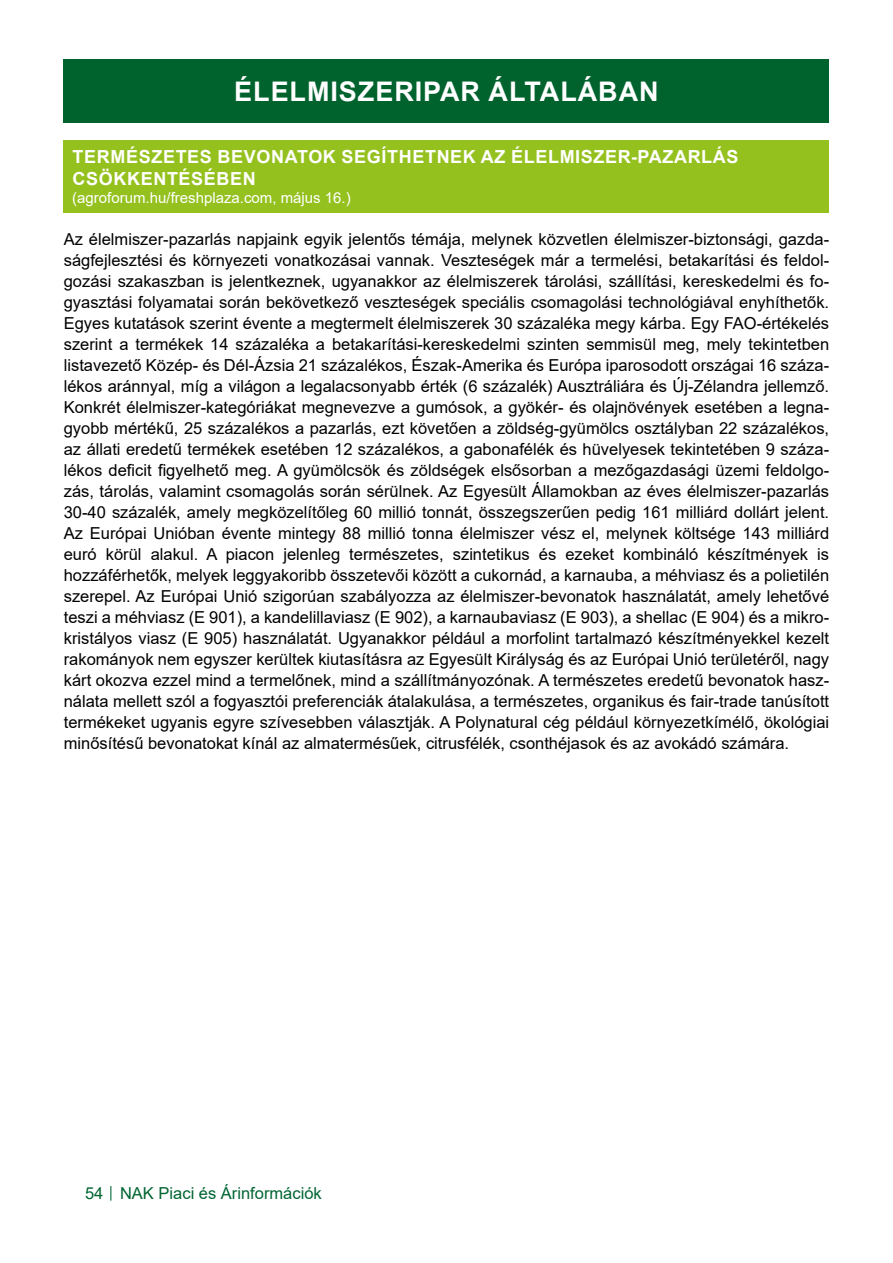
<style>
.page{position:relative;width:893px;height:1263px;background:#fff}
.page>*{position:absolute;margin:0;border:0;box-sizing:border-box;transform-origin:0 0}
.Cím_01_tartalomjegyz{font:700 27px "Arial";letter-spacing:.035em;color:#fff}
.Cím_02{font:700 18px/21.6px "Arial";letter-spacing:.035em;color:#fff}
.Szoveg{font:16.5px/21px "Arial";color:#000;text-align:justify}
.t1{font:16.5px "Arial";color:#006533}
.Cím_03{font:15px "Arial";color:#fff}
.s1{font-size:12px}
</style>
<div class="page">
<div style="left:64px;top:60px;width:765px;height:63px;background:#00632e"></div>
<div style="left:64px;top:140px;width:765px;height:73px;background:#95c11f"></div>
<p class="Cím_01_tartalomjegyz" style="left:234px;top:73px;width:426px">ÉLELMISZERIPAR ÁLTALÁBAN</p>
<p class="Cím_02" style="left:73px;top:146px;width:667px">TERMÉSZETES BEVONATOK SEGÍTHETNEK AZ ÉLELMISZER-PAZARLÁS<br>CSÖKKENTÉSÉBEN</p>
<p class="Cím_03" style="left:72px;top:187px;width:280px">(agroforum.hu/freshplaza.com, május 16.)</p>
<p class="Szoveg" style="left:64px;top:229px;width:767px">Az élelmiszer-pazarlás napjaink egyik jelentős témája, melynek közvetlen élelmiszer-biztonsági, gazda&shy;ságfejlesztési és környezeti vonatkozásai vannak. Veszteségek már a termelési, betakarítási és feldol&shy;gozási szakaszban is jelentkeznek, ugyanakkor az élelmiszerek tárolási, szállítási, kereskedelmi és fo&shy;gyasztási folyamatai során bekövetkező veszteségek speciális csomagolási technológiával enyhíthetők.<br>Egyes kutatások szerint évente a megtermelt élelmiszerek 30 százaléka megy kárba. Egy FAO-értékelés szerint a termékek 14 százaléka a betakarítási-kereskedelmi szinten semmisül meg, mely tekintetben listavezető Közép- és Dél-Ázsia 21 százalékos, Észak-Amerika és Európa iparosodott országai 16 száza&shy;lékos aránnyal, míg a világon a legalacsonyabb érték (6 százalék) Ausztráliára és Új-Zélandra jellemző.<br>Konkrét élelmiszer-kategóriákat megnevezve a gumósok, a gyökér- és olajnövények esetében a legna&shy;gyobb mértékű, 25 százalékos a pazarlás, ezt követően a zöldség-gyümölcs osztályban 22 százalékos, az állati eredetű termékek esetében 12 százalékos, a gabonafélék és hüvelyesek tekintetében 9 száza&shy;lékos deficit figyelhető meg. A gyümölcsök és zöldségek elsősorban a mezőgazdasági üzemi feldolgo&shy;zás, tárolás, valamint csomagolás során sérülnek. Az Egyesült Államokban az éves élelmiszer-pazarlás 30-40 százalék, amely megközelítőleg 60 millió tonnát, összegszerűen pedig 161 milliárd dollárt jelent.<br>Az Európai Unióban évente mintegy 88 millió tonna élelmiszer vész el, melynek költsége 143 milliárd euró körül alakul. A piacon jelenleg természetes, szintetikus és ezeket kombináló készítmények is hozzáférhetők, melyek leggyakoribb összetevői között a cukornád, a karnauba, a méhviasz és a polietilén szerepel. Az Európai Unió szigorúan szabályozza az élelmiszer-bevonatok használatát, amely lehetővé teszi a méhviasz (E 901), a kandelillaviasz (E 902), a karnaubaviasz (E 903), a shellac (E 904) és a mikro&shy;kristályos viasz (E 905) használatát. Ugyanakkor például a morfolint tartalmazó készítményekkel kezelt rakományok nem egyszer kerültek kiutasításra az Egyesült Királyság és az Európai Unió területéről, nagy kárt okozva ezzel mind a termelőnek, mind a szállítmányozónak. A természetes eredetű bevonatok hasz&shy;nálata mellett szól a fogyasztói preferenciák átalakulása, a természetes, organikus és fair-trade tanúsított termékeket ugyanis egyre szívesebben választják. A Polynatural cég például környezetkímélő, ökológiai minősítésű bevonatokat kínál az almatermésűek, citrusfélék, csonthéjasok és az avokádó számára.</p>
<p class="t1" style="left:85px;top:1182px;width:238px">54 <span class="s1">│</span> NAK Piaci és Árinformációk</p>
</div>
